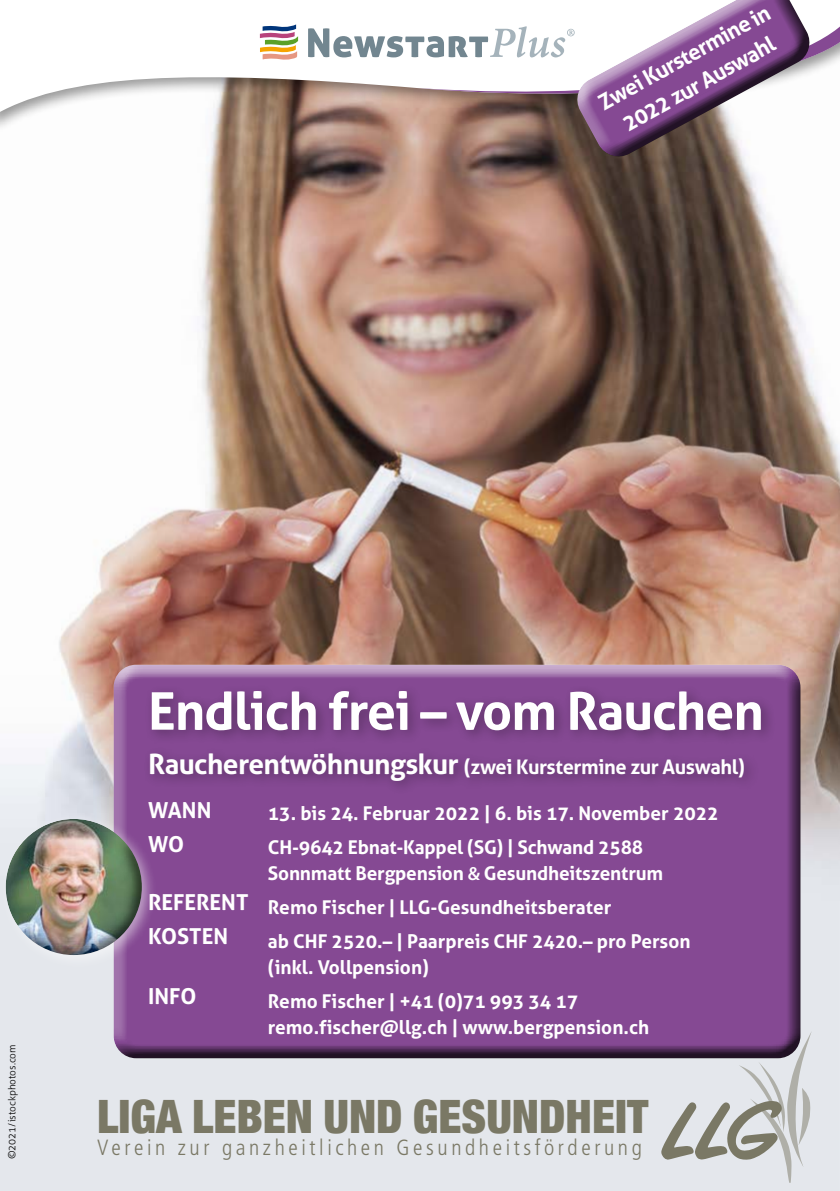
<style>
.page{position:relative;width:840px;height:1191px;background:#fff}
.page>*{position:absolute;margin:0;border:0;box-sizing:border-box;transform-origin:0 0}
.t1{font:700 52px "Aller";letter-spacing:-.02em;color:#fff}
.t2{font:900 condensed 46px "Helvetica Neue";color:#7a7865}
.t3{font:700 22px/34px "Aller";color:#fff}
.t4{font:300 condensed 22px "Frutiger LT";letter-spacing:.165em;color:#7a7865}
.t5{font:700 20px "Aller";letter-spacing:-.02em;color:#fff}
.t6{font:700 19px/34px "Aller";color:#fff}
.t7{font:300 10px "Aller";color:#000}
.s1{font-size:28px}
.s2{font-family:"Myriad Pro";font-weight:600}
</style>
<div class="page">
<img style="left:0;top:134px;width:839px;height:1057px">
<img style="left:738px;top:1060px;width:73px;height:122px">
<div style="left:0;top:0;width:839px;height:134px;background:#000;opacity:.4"></div>
<svg style="left:0;top:0;width:839px;height:119px"></svg>
<div style="left:259px;top:15px;width:317px;height:49px;background:#fff"></div>
<svg style="left:260px;top:24px;width:38px;height:36px"></svg>
<div style="left:98px;top:652px;width:710px;height:403px;background:#fff;opacity:.75"></div>
<div style="left:105px;top:667px;width:710px;height:393px;background:#000;opacity:.75"></div>
<div style="left:142px;top:684px;width:633px;height:112px;background:#000;opacity:.3"></div>
<img style="left:660px;top:1101px;width:121px;height:59px">
<div style="left:0;top:811px;width:157px;height:159px;background:#fff;opacity:.5"></div>
<div style="left:0;top:804px;width:130px;height:131px;background:#fff;opacity:.75"></div>
<div style="left:10px;top:831px;width:148px;height:125px;background:#000;opacity:.75"></div>
<svg style="left:308px;top:0;width:241px;height:160px"></svg>
<svg style="left:549px;top:0;width:14px;height:169px"></svg>
<svg style="left:563px;top:0;width:268px;height:171px"></svg>
<p class="t3" style="left:592px;top:91px;width:194px;line-height:30px;text-align:center;rotate:-29deg">Zwei Kurstermine in<br>2022 zur Auswahl</p>
<p class="t7" style="left:6px;top:1159px;width:116px;rotate:-90deg">©2021/istockphotos.com</p>
<h1 class="t1" style="left:148px;top:679px;width:617px">Endlich frei – vom Rauchen</h1>
<p class="t5" style="left:148px;top:754px;width:598px"><span class="s1">Raucherentwöhnungskur</span> (zwei Kurstermine zur Auswahl)</p>
<p class="t3" style="left:148px;top:792px;width:65px">WANN<br>WO</p>
<p class="t6" style="left:268px;top:796px;width:452px">13. bis 24. Februar 2022 | 6. bis 17. November 2022<br>CH-9642 Ebnat-Kappel (SG) | Schwand 2588</p>
<p class="t6" style="left:268px;top:855px;width:424px">Sonnmatt Bergpension <span class="s2">&amp;</span> Gesundheitszentrum<br>Remo Fischer | LLG-Gesundheitsberater<br>ab CHF 2520.– | Paarpreis CHF 2420.– pro Person</p>
<p class="t6" style="left:268px;top:949px;width:312px">(inkl. Vollpension)<br>Remo Fischer | +41 (0)71 993 34 17</p>
<p class="t6" style="left:268px;top:1009px;width:382px">remo.fischer@llg.ch | www.bergpension.ch</p>
<p class="t3" style="left:148px;top:884px;width:102px">REFERENT<br>KOSTEN</p>
<p class="t3" style="left:148px;top:978px;width:50px">INFO</p>
<h2 class="t2" style="left:97px;top:1079px;width:552px">LIGA LEBEN UND GESUNDHEIT</h2>
<p class="t4" style="left:97px;top:1135px;width:545px">Verein zur ganzheitlichen Gesundheitsförderung</p>
</div>
